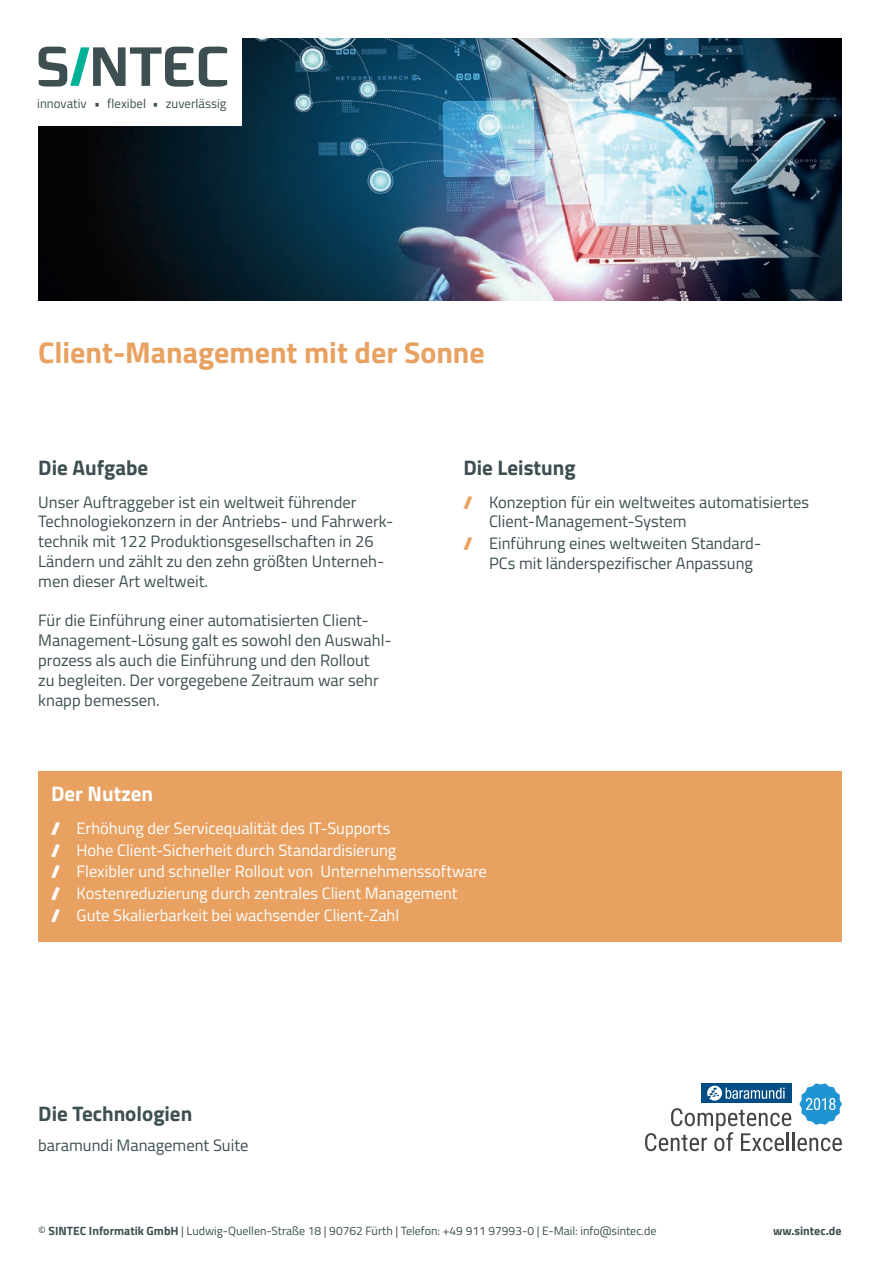
<style>
.page{position:relative;width:893px;height:1263px;background:#fff}
.page>*{position:absolute;margin:0;border:0;box-sizing:border-box;transform-origin:0 0}
.t1{font:700 30px "Titillium";color:#e8a161}
.t2{font:700 21px "Titillium";color:#3d4f51}
.t3{font:700 21px "Titillium";color:#fff}
.t4{font:16.5px/19.8px "Titillium";color:#3d4f51}
.t5{font:16.5px/21.9px "Titillium";color:#fff}
.t6{font:12.9px "Titillium";color:#3d4f51}
.t7{font:12px "Titillium";color:#3d4f51}
.t8{font:700 12px "Titillium";color:#3d4f51}
.s1{font-weight:900;color:#e8a161}
.s2{font-weight:900}
.s3{font-weight:700}
</style>
<div class="page">
<div style="left:38px;top:771px;width:804px;height:170px;background:#e8a161"></div>
<img style="left:38px;top:39px;width:804px;height:262px">
<svg style="left:645px;top:1083px;width:197px;height:68px"></svg>
<div style="left:33px;top:36px;width:209px;height:89px;background:#fff"></div>
<svg style="left:199px;top:47px;width:28px;height:40px"></svg>
<svg style="left:39px;top:47px;width:154px;height:40px"></svg>
<p class="t6" style="left:37px;top:94px;width:191px">innovativ • flexibel • zuverlässig</p>
<h1 class="t1" style="left:38px;top:329px;width:448px">Client-Management mit der Sonne</h1>
<p class="t2" style="left:38px;top:452px;width:111px">Die Aufgabe</p>
<p class="t4" style="left:38px;top:491px;width:356px">Unser Auftraggeber ist ein weltweit führender Technologiekonzern in der Antriebs- und Fahrwerk&shy;technik mit 122 Produktionsgesellschaften in 26<br>Ländern und zählt zu den zehn größten Unterneh&shy;men dieser Art weltweit.</p>
<p class="t4" style="left:38px;top:610px;width:355px">Für die Einführung einer automatisierten Client-Management-Lösung galt es sowohl den Auswahl&shy;prozess als auch die Einführung und den Rollout<br>zu begleiten. Der vorgegebene Zeitraum war sehr knapp bemessen.</p>
<p class="t2" style="left:463px;top:452px;width:114px">Die Leistung</p>
<p class="t4" style="left:489px;top:491px;width:322px;text-indent:-26px"><span class="s1">/</span> Konzeption für ein weltweites automatisiertes<br>Client-Management-System</p>
<p class="t4" style="left:489px;top:533px;width:274px;text-indent:-26px"><span class="s1">/</span> Einführung eines weltweiten Standard-<br>PCs mit länderspezifischer Anpassung</p>
<p class="t3" style="left:51px;top:778px;width:104px">Der Nutzen</p>
<p class="t5" style="left:51px;top:816px;width:437px"><span class="s2">/</span> Erhöhung der Servicequalität des IT-Supports<br><span class="s2">/</span> Hohe Client-Sicherheit durch Standardisierung<br><span class="s2">/</span> Flexibler und schneller Rollout von Unternehmenssoftware <span class="s2">/</span> Kostenreduzierung durch zentrales Client Management<br><span class="s2">/</span> Gute Skalierbarkeit bei wachsender Client-Zahl</p>
<p class="t2" style="left:38px;top:1098px;width:156px">Die Technologien</p>
<p class="t4" style="left:38px;top:1134px;width:212px">baramundi Management Suite</p>
<p class="t7" style="left:38px;top:1221px;width:620px">© <span class="s3">SINTEC Informatik GmbH</span> | Ludwig-Quellen-Straße 18 | 90762 Fürth | Telefon: +49 911 97993-0 | E-Mail: info@sintec.de</p>
<p class="t8" style="left:773px;top:1221px;width:70px">ww.sintec.de</p>
</div>
